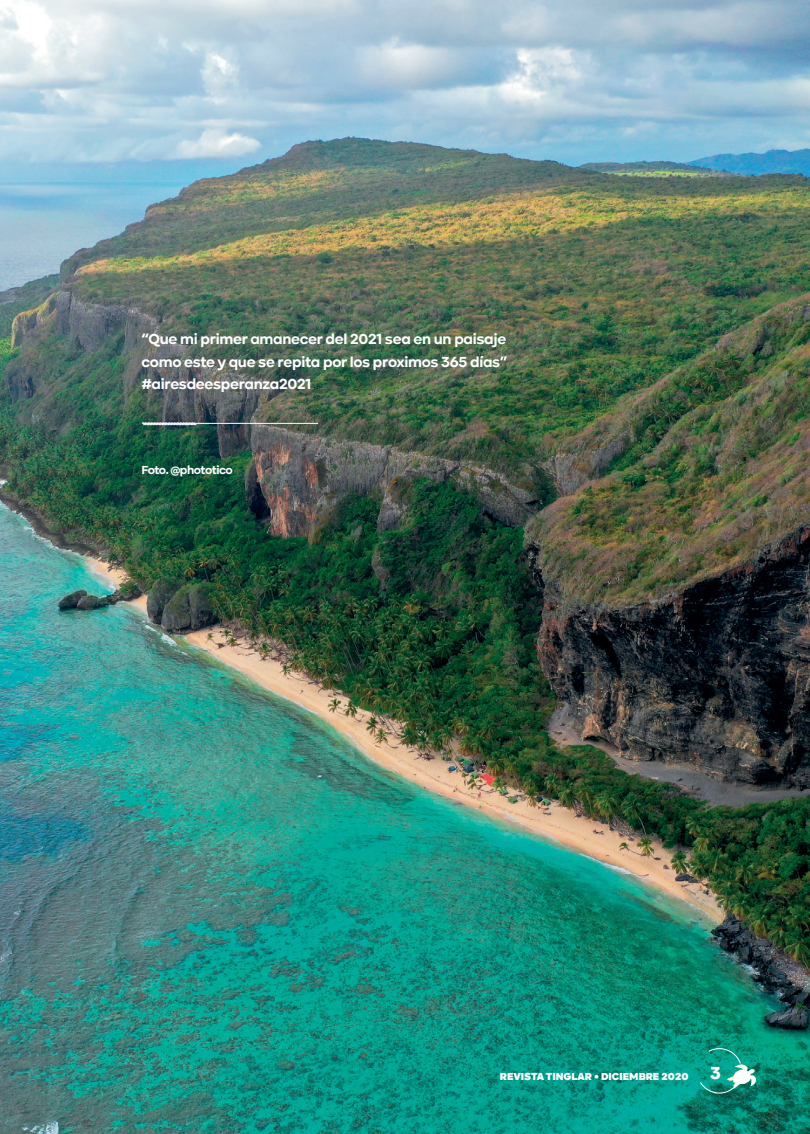
<style>
.page{position:relative;width:810px;height:1134px;background:#fff}
.page>*{position:absolute;margin:0;border:0;box-sizing:border-box;transform-origin:0 0}
.t1{font:700 15px/22.5px "Kinetika";letter-spacing:-.02em;color:#fff;text-align:justify}
.t2{font:700 12px "Kinetika";letter-spacing:-.045em;color:#fff}
.t3{font:800 10.5px "Kinetika";color:#fff}
.s1{font-weight:900;font-size:18px}
</style>
<div class="page">
<img style="left:0;top:0;width:810px;height:1134px">
<svg style="left:699px;top:1048px;width:57px;height:46px;background:#29a491"></svg>
<svg style="left:141px;top:422px;width:56px;height:4px"></svg>
<hr style="left:194px;top:423px;width:124px;height:1px;background:#fff">
<p class="t1" style="left:141px;top:328px;width:367px">“Que mi primer amanecer del 2021 sea en un paisaje como este y que se repita por los proximos 365 días” #airesdeesperanza2021</p>
<p class="t2" style="left:141px;top:462px;width:93px">Foto. @phototico</p>
<p class="t3" style="left:500px;top:1069px;width:223px">REVISTA TINGLAR • DICIEMBRE 2020 <span class="s1">3</span></p>
</div>
